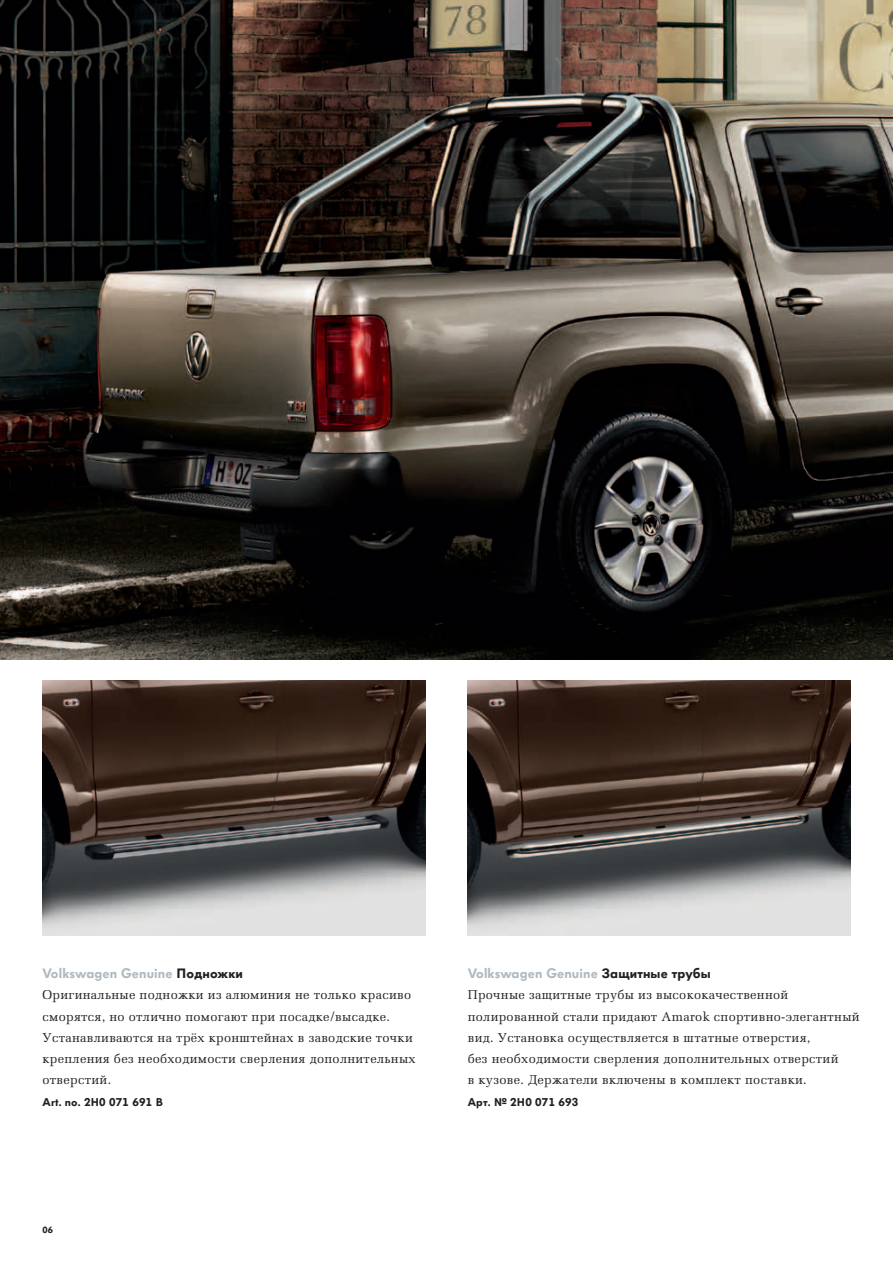
<style>
.page{position:relative;width:893px;height:1263px;background:#fff}
.page>*{position:absolute;margin:0;border:0;box-sizing:border-box;transform-origin:0 0}
.t1{font:900 13.5px "VW Headline OT";letter-spacing:.01em;color:#b1b9bf}
.t2{font:12.75px/21.3px "AG Melanie";letter-spacing:.025em;color:#231f20}
.t3{font:900 11.25px "VW Headline OT";letter-spacing:.015em;color:#231f20}
.t4{font:900 9px "VW Headline OT";color:#231f20}
.s1{color:#231f20}
</style>
<div class="page">
<img style="left:468px;top:680px;width:382px;height:255px">
<img style="left:43px;top:680px;width:382px;height:255px">
<img style="left:0;top:0;width:893px;height:659px">
<p class="t1" style="left:43px;top:964px;width:202px">Volkswagen Genuine <span class="s1">Подножки</span></p>
<p class="t2" style="left:43px;top:984px;width:375px">Оригинальные подножки из алюминия не только красиво сморятся, но отлично помогают при посадке/высадке.<br>Устанавливаются на трёх кронштейнах в заводские точки крепления без необходимости сверления дополнительных отверстий.</p>
<p class="t3" style="left:43px;top:1094px;width:122px">Art. no. 2H0 071 691 B</p>
<p class="t4" style="left:43px;top:1224px;width:12px">06</p>
<p class="t1" style="left:468px;top:964px;width:245px">Volkswagen Genuine <span class="s1">Защитные трубы</span></p>
<p class="t2" style="left:468px;top:984px;width:393px">Прочные защитные трубы из высококачественной полированной стали придают Amarok спортивно-элегантный вид. Установка осуществляется в штатные отверстия,<br>без необходимости сверления дополнительных отверстий<br>в кузове. Держатели включены в комплект поставки.</p>
<p class="t3" style="left:468px;top:1094px;width:112px">Арт. № 2H0 071 693</p>
</div>
